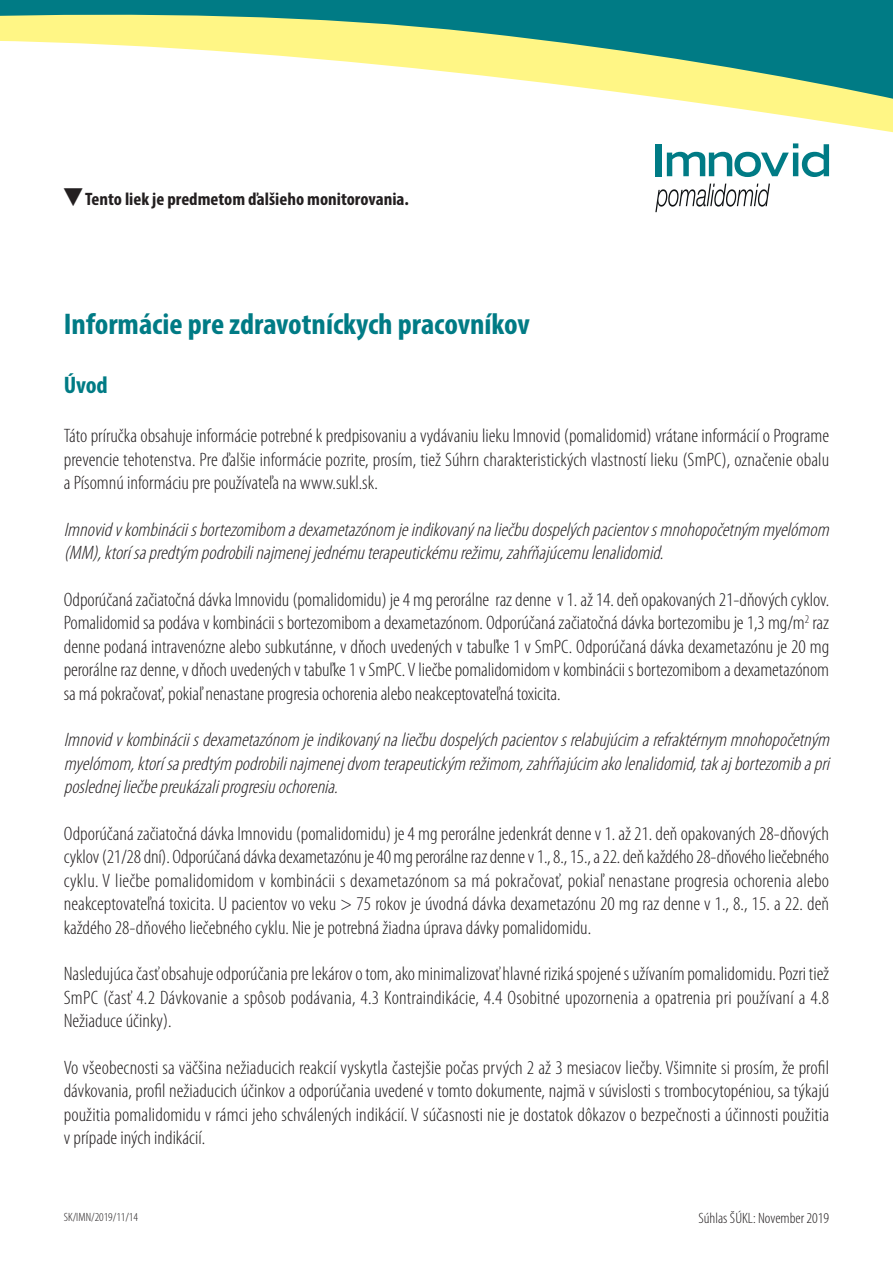
<style>
.page{position:relative;width:893px;height:1263px;background:#fff}
.page>*{position:absolute;margin:0;border:0;box-sizing:border-box;transform-origin:0 0}
.t1{font:700 condensed 30px "Myriad Pro";color:#007b85;scale:1.05 1}
.t2{font:italic 700 30px "Menlo";color:#231f20;scale:1.05 1}
.t3{font:700 condensed 24px "Myriad Pro";color:#007b85;scale:1.05 1}
.t4{font:300 condensed 19.5px/23.4px "Myriad Pro";color:#231f20;text-align:justify;scale:1.05 1}
.t5{font:italic 300 condensed 19.5px/23.4px "Myriad Pro";color:#231f20;scale:1.05 1}
.t6{font:700 condensed 18px "Myriad Pro";color:#231f20;scale:1.05 1}
.t7{font:300 condensed 15px "Myriad Pro";color:#231f20;scale:1.05 1}
.t8{font:300 condensed 12px "Myriad Pro";color:#231f20;scale:1.05 1}
</style>
<div class="page">
<svg style="left:0;top:0;width:893px;height:213px"></svg>
<div style="left:656px;top:144px;width:6px;height:32px;background:#007b85"></div>
<svg style="left:667px;top:143px;width:162px;height:34px"></svg>
<svg style="left:655px;top:184px;width:115px;height:28px"></svg>
<h1 class="t2" style="left:64px;top:183px;width:20px">▼</h1>
<p class="t6" style="left:85px;top:192px;width:310px">Tento liek je predmetom ďalšieho monitorovania.</p>
<h1 class="t1" style="left:64px;top:314px;width:446px">Informácie pre zdravotníckych pracovníkov</h1>
<p class="t3" style="left:64px;top:377px;width:44px">Úvod</p>
<p class="t4" style="left:64px;top:426px;width:730px">Táto príručka obsahuje informácie potrebné k predpisovaniu a vydávaniu lieku Imnovid (pomalidomid) vrátane informácií o Programe prevencie tehotenstva. Pre ďalšie informácie pozrite, prosím, tiež Súhrn charakteristických vlastností lieku (SmPC), označenie obalu a Písomnú informáciu pre používateľa na www.sukl.sk.</p>
<p class="t5" style="left:64px;top:519px;width:734px">Imnovid vkombináciisbortezomibom adexametazónom jeindikovanýnaliečbu dospelých pacientovsmnohopočetným myelómom (MM),ktorí sapredtým podrobilinajmenej jednému terapeutickému režimu,zahŕňajúcemu lenalidomid.</p>
<p class="t4" style="left:64px;top:589px;width:730px">Odporúčaná začiatočná dávka Imnovidu (pomalidomidu) je 4 mg perorálne raz denne v 1. až 14. deň opakovaných 21-dňových cyklov.<br>Pomalidomid sa podáva v kombinácii s bortezomibom a dexametazónom. Odporúčaná začiatočná dávka bortezomibu je 1,3 mg/m<sup>2</sup> raz denne podaná intravenózne alebo subkutánne, v dňoch uvedených v tabuľke 1 v SmPC. Odporúčaná dávka dexametazónu je 20 mg perorálne raz denne, v dňoch uvedených v tabuľke 1 v SmPC. V liečbe pomalidomidom v kombinácii s bortezomibom a dexametazónom sa má pokračovať, pokiaľ nenastane progresia ochorenia alebo neakceptovateľná toxicita.</p>
<p class="t5" style="left:64px;top:730px;width:734px;text-align:justify">Imnovid v kombináciis dexametazónom jeindikovanýnaliečbu dospelých pacientovs relabujúcim a refraktérnym mnohopočetným myelómom,ktorí sapredtým podrobilinajmenej dvom terapeutickým režimom,zahŕňajúcim ako lenalidomid,takaj bortezomib a pri poslednej liečbepreukázaliprogresiu ochorenia.</p>
<p class="t4" style="left:64px;top:823px;width:730px">Odporúčaná začiatočná dávka Imnovidu (pomalidomidu) je 4 mg perorálne jedenkrát denne v 1. až 21. deň opakovaných 28-dňových cyklov (21/28 dní). Odporúčaná dávka dexametazónu je 40 mg perorálne raz denne v 1., 8., 15., a 22. deň každého 28-dňového liečebného cyklu. V liečbe pomalidomidom v kombinácii s dexametazónom sa má pokračovať, pokiaľ nenastane progresia ochorenia alebo neakceptovateľná toxicita. U pacientov vo veku &gt; 75 rokov je úvodná dávka dexametazónu 20 mg raz denne v 1., 8., 15. a 22. deň každého 28-dňového liečebného cyklu. Nie je potrebná žiadna úprava dávky pomalidomidu.</p>
<p class="t4" style="left:64px;top:964px;width:730px">Nasledujúca časť obsahuje odporúčania pre lekárov o tom, ako minimalizovať hlavné riziká spojené s užívaním pomalidomidu. Pozri tiež SmPC (časť 4.2 Dávkovanie a spôsob podávania, 4.3 Kontraindikácie, 4.4 Osobitné upozornenia a opatrenia pri používaní a 4.8<br>Nežiaduce účinky).</p>
<p class="t4" style="left:64px;top:1057px;width:730px">Vo všeobecnosti sa väčšina nežiaducich reakcií vyskytla častejšie počas prvých 2 až 3 mesiacov liečby. Všimnite si prosím, že profil dávkovania, profil nežiaducich účinkov a odporúčania uvedené v tomto dokumente, najmä v súvislosti s trombocytopéniou, sa týkajú použitia pomalidomidu v rámci jeho schválených indikácií. V súčasnosti nie je dostatok dôkazov o bezpečnosti a účinnosti použitia v prípade iných indikácií.</p>
<p class="t8" style="left:64px;top:1213px;width:72px">SK/IMN/2019/11/14</p>
<p class="t7" style="left:698px;top:1213px;width:126px">Súhlas ŠÚKL: November 2019</p>
</div>
